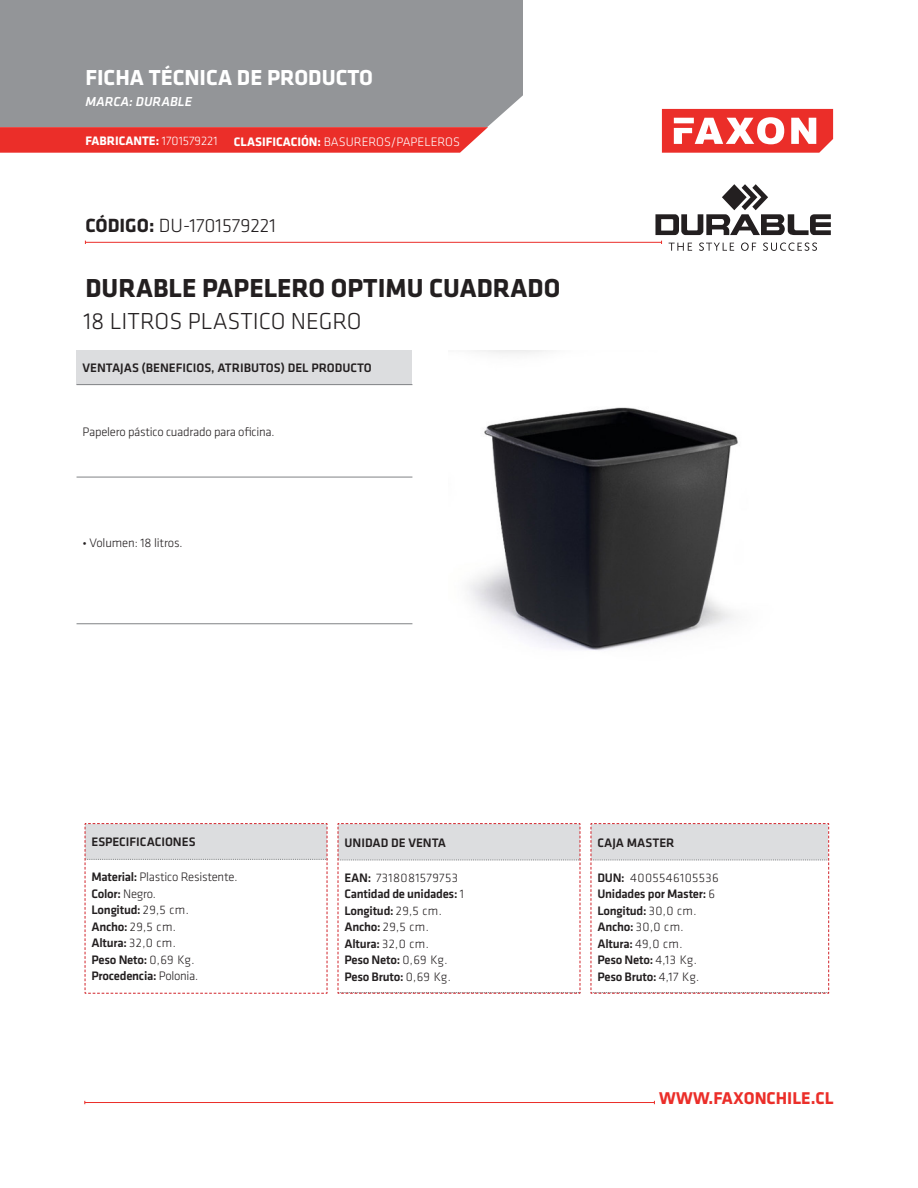
<style>
.page{position:relative;width:918px;height:1188px;background:#fff}
.page>*{position:absolute;margin:0;border:0;box-sizing:border-box;transform-origin:0 0}
.t1{font:700 27px "Klavika";color:#231f20}
.t2{font:300 24px "Klavika";color:#231f20}
.t3{font:700 22.5px "Klavika";color:#fff}
.t4{font:300 19.8px "Klavika";color:#231f20}
.t5{font:700 17.7px "Klavika";color:#eb2e29}
.t6{font:italic 500 13.5px "Klavika";color:#fff}
.t7{font:500 12.75px "Klavika";letter-spacing:-.02em;color:#231f20}
.t8{font:300 12.75px "Klavika";letter-spacing:-.02em;color:#231f20}
.t9{font:500 12.75px "Klavika";color:#231f20}
.t10{font:300 12.75px "Klavika";letter-spacing:.03em;color:#231f20}
.t11{font:300 12.75px "Klavika";color:#fff}
.t12{font:700 12.75px "Klavika";color:#fff}
.s1{font-weight:300}
.s2{font-weight:700}
.s3{font-family:"Vista Sans Reg";font-weight:400}
.s4{font-weight:500}
</style>
<div class="page">
<svg style="left:662px;top:109px;width:171px;height:44px"></svg>
<hr style="left:85px;top:242px;width:577px;height:1px;background:#eb2e29">
<div style="left:0;top:0;width:523px;height:127px;background:#939598"></div>
<svg style="left:84px;top:823px;width:244px;height:171px"></svg>
<svg style="left:337px;top:823px;width:244px;height:171px"></svg>
<svg style="left:590px;top:823px;width:240px;height:171px"></svg>
<svg style="left:0;top:127px;width:488px;height:26px;background:#eb3732"></svg>
<img style="left:469px;top:351px;width:269px;height:300px">
<div style="left:77px;top:350px;width:335px;height:35px;background:#dcdddf"></div>
<hr style="left:77px;top:624px;width:335px;height:1px;background:#808285">
<hr style="left:77px;top:384px;width:335px;height:1px;background:#808285">
<hr style="left:77px;top:477px;width:335px;height:1px;background:#808285">
<hr style="left:85px;top:1102px;width:569px;height:1px;background:#eb2e29">
<svg style="left:669px;top:243px;width:23px;height:8px"></svg>
<svg style="left:699px;top:243px;width:35px;height:8px"></svg>
<svg style="left:741px;top:243px;width:15px;height:8px"></svg>
<svg style="left:763px;top:243px;width:54px;height:8px"></svg>
<svg style="left:655px;top:184px;width:176px;height:51px"></svg>
<p class="t3" style="left:85px;top:65px;width:289px">FICHA TÉCNICA DE PRODUCTO</p>
<p class="t6" style="left:85px;top:94px;width:108px">MARCA: DURABLE</p>
<p class="t12" style="left:86px;top:134px;width:134px">FABRICANTE: <span class="s1">1701579221</span></p>
<p class="t11" style="left:234px;top:135px;width:228px"><span class="s2">CLASIFICACIÓN:</span> BASUREROS/PAPELEROS</p>
<p class="t4" style="left:85px;top:215px;width:192px"><span class="s2">CÓDIGO:</span> DU-1701579221</p>
<p class="t1" style="left:85px;top:274px;width:476px">DURABLE PAPELERO OPTIMU CUADRADO</p>
<p class="t2" style="left:83px;top:308px;width:280px">18 LITROS PLASTICO NEGRO</p>
<p class="t9" style="left:83px;top:361px;width:291px">VENTAJAS (BENEFICIOS, ATRIBUTOS) DEL PRODUCTO</p>
<p class="t8" style="left:83px;top:424px;width:193px">Papelero pástico cuadrado para oficina.</p>
<p class="t8" style="left:83px;top:536px;width:102px"><span class="s3">•</span> Volumen: 18 litros.</p>
<p class="t9" style="left:91px;top:835px;width:106px">ESPECIFICACIONES</p>
<p class="t8" style="left:91px;top:870px;width:148px"><span class="s4">Material:</span> Plastico Resistente.</p>
<p class="t7" style="left:91px;top:887px;width:66px">Color: <span class="s1">Negro.</span></p>
<p class="t7" style="left:91px;top:903px;width:99px">Longitud: <span class="s1">29,5 cm.</span></p>
<p class="t8" style="left:91px;top:920px;width:86px"><span class="s4">Ancho:</span> 29,5 cm.</p>
<p class="t7" style="left:91px;top:936px;width:86px">Altura: <span class="s1">32,0 cm.</span></p>
<p class="t7" style="left:91px;top:953px;width:105px">Peso Neto: <span class="s1">0,69 Kg.</span></p>
<p class="t7" style="left:91px;top:969px;width:108px">Procedencia: <span class="s1">Polonia.</span></p>
<p class="t9" style="left:344px;top:836px;width:103px">UNIDAD DE VENTA</p>
<p class="t10" style="left:344px;top:870px;width:115px"><span class="s4">EAN:</span> 7318081579753</p>
<p class="t7" style="left:344px;top:887px;width:121px">Cantidad de unidades: <span class="s1">1</span></p>
<p class="t7" style="left:344px;top:903px;width:99px">Longitud: <span class="s1">29,5 cm.</span></p>
<p class="t8" style="left:344px;top:920px;width:86px"><span class="s4">Ancho:</span> 29,5 cm.</p>
<p class="t7" style="left:344px;top:936px;width:86px">Altura: <span class="s1">32,0 cm.</span></p>
<p class="t7" style="left:344px;top:953px;width:105px">Peso Neto: <span class="s1">0,69 Kg.</span></p>
<p class="t7" style="left:344px;top:969px;width:108px">Peso Bruto: <span class="s1">0,69 Kg.</span></p>
<p class="t9" style="left:597px;top:836px;width:79px">CAJA MASTER</p>
<p class="t10" style="left:597px;top:870px;width:123px"><span class="s4">DUN:</span> 4005546105536</p>
<p class="t7" style="left:597px;top:887px;width:119px">Unidades por Master: <span class="s1">6</span></p>
<p class="t7" style="left:597px;top:903px;width:101px">Longitud: <span class="s1">30,0 cm.</span></p>
<p class="t8" style="left:597px;top:920px;width:88px"><span class="s4">Ancho:</span> 30,0 cm.</p>
<p class="t7" style="left:597px;top:936px;width:87px">Altura: <span class="s1">49,0 cm.</span></p>
<p class="t7" style="left:597px;top:953px;width:101px">Peso Neto: <span class="s1">4,13 Kg.</span></p>
<p class="t7" style="left:597px;top:969px;width:103px">Peso Bruto: <span class="s1">4,17 Kg.</span></p>
<p class="t5" style="left:659px;top:1088px;width:176px">WWW.FAXONCHILE.CL</p>
</div>
